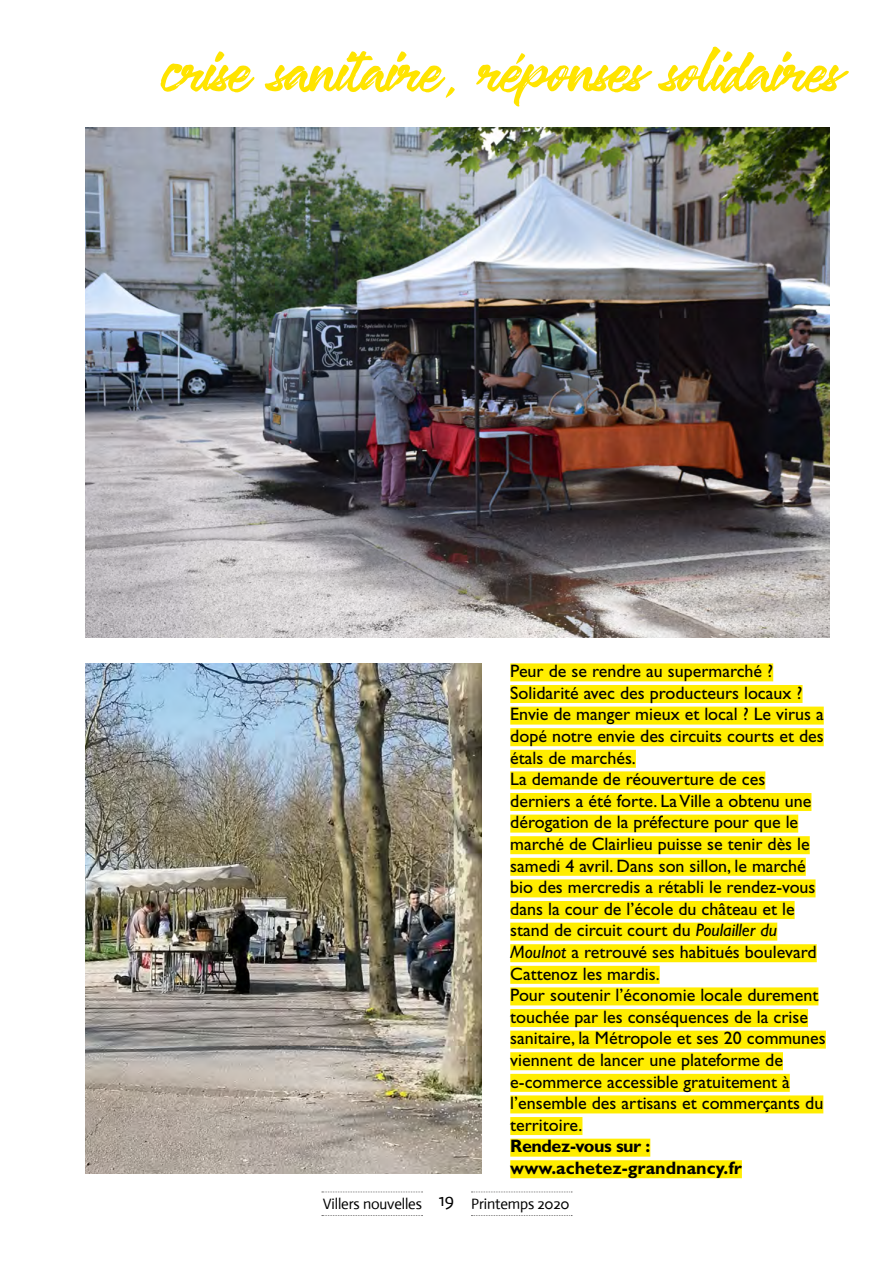
<style>
.page{position:relative;width:893px;height:1263px;background:#fff}
.page>*{position:absolute;margin:0;border:0;box-sizing:border-box;transform-origin:0 0}
.t1{font:54px "Robusta Demo";color:#ffe400}
.t2{font:18px/21.6px "Gill Sans Std";color:#000}
.t3{font:700 18px/21.6px "Gill Sans Std";color:#000}
.t4{font:15px "Actor";letter-spacing:-.01em;color:#000}
.s1{font-style:italic}
</style>
<div class="page">
<svg style="left:322px;top:1191px;width:101px;height:1px"></svg>
<svg style="left:322px;top:1215px;width:101px;height:1px"></svg>
<svg style="left:471px;top:1191px;width:101px;height:1px"></svg>
<svg style="left:471px;top:1215px;width:101px;height:1px"></svg>
<img style="left:85px;top:128px;width:744px;height:510px">
<img style="left:85px;top:663px;width:397px;height:511px">
<div style="left:510px;top:663px;width:263px;height:18px;background:#ffed00"></div>
<div style="left:510px;top:685px;width:292px;height:18px;background:#ffed00"></div>
<div style="left:510px;top:707px;width:314px;height:18px;background:#ffed00"></div>
<div style="left:510px;top:728px;width:314px;height:18px;background:#ffed00"></div>
<div style="left:510px;top:750px;width:126px;height:18px;background:#ffed00"></div>
<div style="left:510px;top:771px;width:255px;height:18px;background:#ffed00"></div>
<div style="left:510px;top:793px;width:301px;height:18px;background:#ffed00"></div>
<div style="left:510px;top:815px;width:288px;height:18px;background:#ffed00"></div>
<div style="left:510px;top:836px;width:300px;height:18px;background:#ffed00"></div>
<div style="left:510px;top:858px;width:296px;height:18px;background:#ffed00"></div>
<div style="left:510px;top:879px;width:305px;height:18px;background:#ffed00"></div>
<div style="left:510px;top:901px;width:285px;height:18px;background:#ffed00"></div>
<div style="left:510px;top:923px;width:267px;height:18px;background:#ffed00"></div>
<div style="left:510px;top:944px;width:307px;height:18px;background:#ffed00"></div>
<div style="left:510px;top:966px;width:150px;height:18px;background:#ffed00"></div>
<div style="left:510px;top:987px;width:308px;height:18px;background:#ffed00"></div>
<div style="left:510px;top:1009px;width:298px;height:18px;background:#ffed00"></div>
<div style="left:510px;top:1031px;width:316px;height:18px;background:#ffed00"></div>
<div style="left:510px;top:1052px;width:273px;height:18px;background:#ffed00"></div>
<div style="left:510px;top:1074px;width:280px;height:18px;background:#ffed00"></div>
<div style="left:510px;top:1095px;width:313px;height:18px;background:#ffed00"></div>
<div style="left:510px;top:1117px;width:72px;height:18px;background:#ffed00"></div>
<div style="left:510px;top:1139px;width:140px;height:18px;background:#ffed00"></div>
<div style="left:510px;top:1160px;width:232px;height:18px;background:#ffed00"></div>
<h1 class="t1" style="left:161px;top:47px;width:679px">crise sanitaire, reponses solidaires</h1>
<h1 class="t1" style="left:509px;top:13px;width:18px">,</h1>
<p class="t2" style="left:510px;top:660px;width:317px">Peur de se rendre au supermarché ?<br>Solidarité avec des producteurs locaux ?<br>Envie de manger mieux et local ? Le virus a dopé notre envie des circuits courts et des étals de marchés.<br>La demande de réouverture de ces derniers a été forte. La Ville a obtenu une dérogation de la préfecture pour que le marché de Clairlieu puisse se tenir dès le samedi 4 avril. Dans son sillon, le marché bio des mercredis a rétabli le rendez-vous dans la cour de l’école du château et le stand de circuit court du <span class="s1">Poulailler du Moulnot</span> a retrouvé ses habitués boulevard Cattenoz les mardis.<br>Pour soutenir l’économie locale durement touchée par les conséquences de la crise sanitaire, la Métropole et ses 20 communes viennent de lancer une plateforme de e-commerce accessible gratuitement à l’ensemble des artisans et commerçants du territoire.</p>
<p class="t3" style="left:510px;top:1135px;width:233px">Rendez-vous sur : www.achetez-grandnancy.fr</p>
<p class="t4" style="left:323px;top:1195px;width:248px">Villers nouvelles <sup>19</sup> Printemps 2020</p>
</div>
